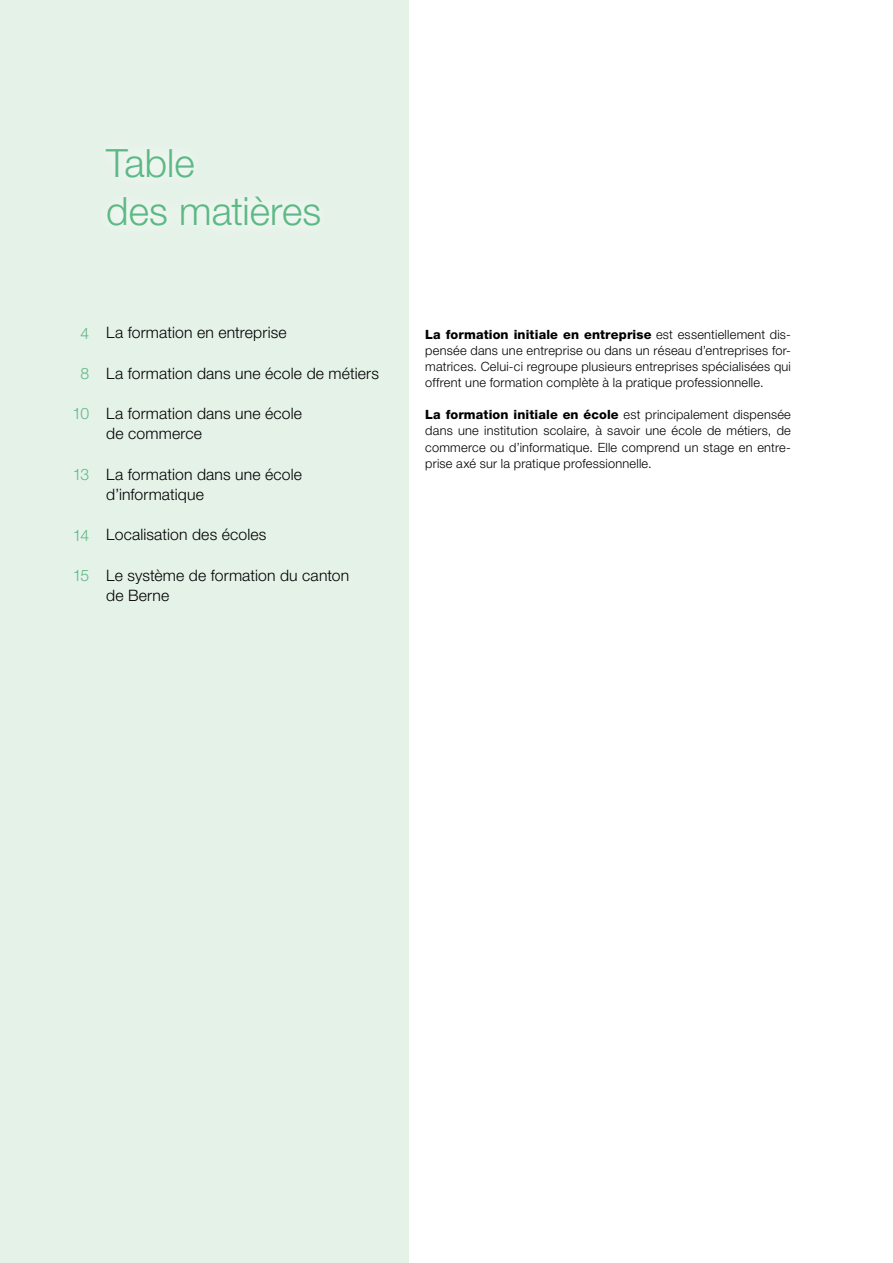
<style>
.page{position:relative;width:893px;height:1263px;background:#fff}
.page>*{position:absolute;margin:0;border:0;box-sizing:border-box;transform-origin:0 0}
.t1{font:300 39px/48.4px "Helvetica Neue LT Std";color:#5cb885}
.t2{font:300 15.75px/20.2px "Helvetica Neue LT Std";letter-spacing:.01em;color:#000}
.t3{font:300 15.75px "Helvetica Neue LT Std";letter-spacing:-.06em;color:#5cb885}
.t4{font:300 12.75px/16.2px "Helvetica Neue LT Std";letter-spacing:.015em;color:#000;text-align:justify}
.s1{font-weight:800}
</style>
<div class="page">
<div style="left:0;top:0;width:408px;height:1263px;background:#e5f2e8"></div>
<h1 class="t1" style="left:106px;top:138px;width:216px">Table<br>des matières</h1>
<p class="t3" style="left:81px;top:323px;width:10px">4</p>
<p class="t3" style="left:81px;top:364px;width:10px">8</p>
<p class="t3" style="left:73px;top:404px;width:18px">10</p>
<p class="t3" style="left:73px;top:465px;width:18px">13</p>
<p class="t3" style="left:73px;top:525px;width:18px">14</p>
<p class="t3" style="left:73px;top:566px;width:18px">15</p>
<p class="t2" style="left:106px;top:322px;width:182px">La formation en entreprise</p>
<p class="t2" style="left:106px;top:363px;width:274px">La formation dans une école de métiers</p>
<p class="t2" style="left:106px;top:403px;width:197px">La formation dans une école de commerce</p>
<p class="t2" style="left:106px;top:464px;width:197px">La formation dans une école d’informatique</p>
<p class="t2" style="left:106px;top:524px;width:162px">Localisation des écoles</p>
<p class="t2" style="left:106px;top:565px;width:244px">Le système de formation du canton de Berne</p>
<p class="t4" style="left:425px;top:326px;width:367px"><span class="s1">La formation initiale en entreprise</span> est essentiellement dis&shy;pensée dans une entreprise ou dans un réseau d’entreprises for&shy;matrices. Celui-ci regroupe plusieurs entreprises spécialisées qui offrent une formation complète à la pratique professionnelle.</p>
<p class="t4" style="left:425px;top:406px;width:367px"><span class="s1">La formation initiale en école</span> est principalement dispensée dans une institution scolaire, à savoir une école de métiers, de commerce ou d’informatique. Elle comprend un stage en entre&shy;prise axé sur la pratique professionnelle.</p>
</div>
